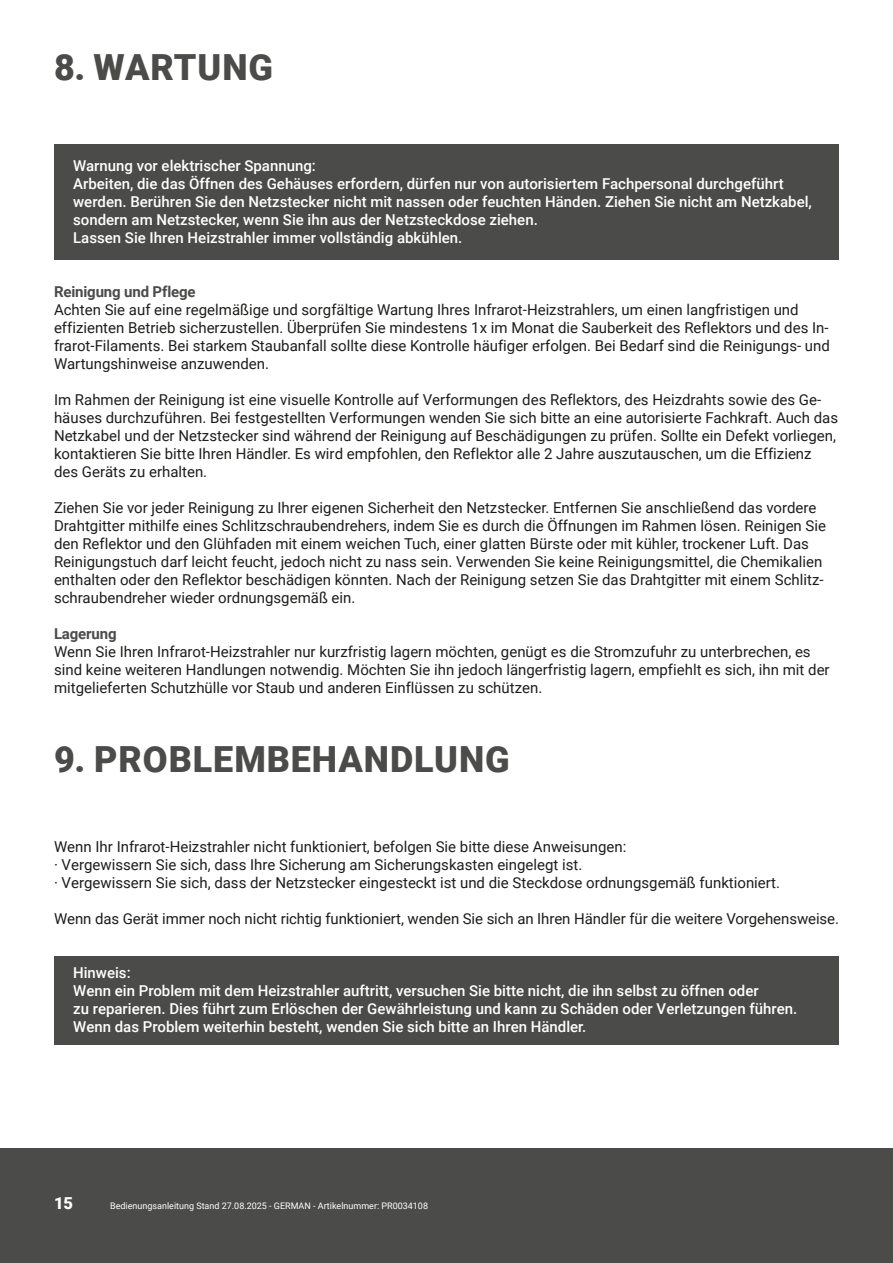
<style>
.page{position:relative;width:893px;height:1263px;background:#fff}
.page>*{position:absolute;margin:0;border:0;box-sizing:border-box;transform-origin:0 0}
.Große_Headline{font:900 36px "Roboto";letter-spacing:.025em;color:#4b4b4a}
.t1{font:900 16.5px "Roboto";color:#fff}
.Fließtext{font:15px/18px "Roboto";color:#1d1d1b}
.Auszeichnungen_weiß{font:500 15px/18px "Roboto";color:#fff}
.Headlines_im_Fließtext{font:700 15px "Roboto";letter-spacing:-.01em;color:#4b4b4a}
.t2{font:9px "Roboto";color:#fff}
</style>
<div class="page">
<div style="left:0;top:1148px;width:893px;height:115px;background:#4b4b4a"></div>
<div style="left:54px;top:144px;width:785px;height:115px;background:#4b4b4a"></div>
<div style="left:54px;top:956px;width:785px;height:89px;background:#4b4b4a"></div>
<p class="Große_Headline" style="left:54px;top:42px;width:221px">8. WARTUNG</p>
<p class="Auszeichnungen_weiß" style="left:73px;top:156px;width:244px">Warnung vor elektrischer Spannung:</p>
<p class="Auszeichnungen_weiß" style="left:73px;top:174px;width:740px">Arbeiten, die das Öffnen des Gehäuses erfordern, dürfen nur von autorisiertem Fachpersonal durchgeführt werden. Berühren Sie den Netzstecker nicht mit nassen oder feuchten Händen. Ziehen Sie nicht am Netzkabel, sondern am Netzstecker, wenn Sie ihn aus der Netzsteckdose ziehen.</p>
<p class="Auszeichnungen_weiß" style="left:73px;top:228px;width:391px">Lassen Sie Ihren Heizstrahler immer vollständig abkühlen.</p>
<p class="Headlines_im_Fließtext" style="left:54px;top:282px;width:143px">Reinigung und Pflege</p>
<p class="Fließtext" style="left:54px;top:300px;width:777px">Achten Sie auf eine regelmäßige und sorgfältige Wartung Ihres Infrarot-Heizstrahlers, um einen langfristigen und effizienten Betrieb sicherzustellen. Überprüfen Sie mindestens 1x im Monat die Sauberkeit des Reflektors und des In&shy;frarot-Filaments. Bei starkem Staubanfall sollte diese Kontrolle häufiger erfolgen. Bei Bedarf sind die Reinigungs- und Wartungshinweise anzuwenden.</p>
<p class="Fließtext" style="left:54px;top:390px;width:786px">Im Rahmen der Reinigung ist eine visuelle Kontrolle auf Verformungen des Reflektors, des Heizdrahts sowie des Ge&shy;häuses durchzuführen. Bei festgestellten Verformungen wenden Sie sich bitte an eine autorisierte Fachkraft. Auch das Netzkabel und der Netzstecker sind während der Reinigung auf Beschädigungen zu prüfen. Sollte ein Defekt vorliegen, kontaktieren Sie bitte Ihren Händler. Es wird empfohlen, den Reflektor alle 2 Jahre auszutauschen, um die Effizienz des Geräts zu erhalten.</p>
<p class="Fließtext" style="left:54px;top:498px;width:774px">Ziehen Sie vor jeder Reinigung zu Ihrer eigenen Sicherheit den Netzstecker. Entfernen Sie anschließend das vordere Drahtgitter mithilfe eines Schlitzschraubendrehers, indem Sie es durch die Öffnungen im Rahmen lösen. Reinigen Sie den Reflektor und den Glühfaden mit einem weichen Tuch, einer glatten Bürste oder mit kühler, trockener Luft. Das Reinigungstuch darf leicht feucht, jedoch nicht zu nass sein. Verwenden Sie keine Reinigungsmittel, die Chemikalien enthalten oder den Reflektor beschädigen könnten. Nach der Reinigung setzen Sie das Drahtgitter mit einem Schlitz&shy;schraubendreher wieder ordnungsgemäß ein.</p>
<p class="Headlines_im_Fließtext" style="left:54px;top:624px;width:64px">Lagerung</p>
<p class="Fließtext" style="left:54px;top:642px;width:777px">Wenn Sie Ihren Infrarot-Heizstrahler nur kurzfristig lagern möchten, genügt es die Stromzufuhr zu unterbrechen, es sind keine weiteren Handlungen notwendig. Möchten Sie ihn jedoch längerfristig lagern, empfiehlt es sich, ihn mit der mitgelieferten Schutzhülle vor Staub und anderen Einflüssen zu schützen.</p>
<p class="Große_Headline" style="left:54px;top:734px;width:457px">9. PROBLEMBEHANDLUNG</p>
<p class="Fließtext" style="left:54px;top:837px;width:574px">Wenn Ihr Infrarot-Heizstrahler nicht funktioniert, befolgen Sie bitte diese Anweisungen:</p>
<p class="Fließtext" style="left:54px;top:855px;width:530px">· Vergewissern Sie sich, dass Ihre Sicherung am Sicherungskasten eingelegt ist.</p>
<p class="Fließtext" style="left:54px;top:873px;width:727px">· Vergewissern Sie sich, dass der Netzstecker eingesteckt ist und die Steckdose ordnungsgemäß funktioniert.</p>
<p class="Fließtext" style="left:54px;top:909px;width:787px">Wenn das Gerät immer noch nicht richtig funktioniert, wenden Sie sich an Ihren Händler für die weitere Vorgehensweise.</p>
<p class="Auszeichnungen_weiß" style="left:73px;top:963px;width:726px">Hinweis:<br>Wenn ein Problem mit dem Heizstrahler auftritt, versuchen Sie bitte nicht, die ihn selbst zu öffnen oder<br>zu reparieren. Dies führt zum Erlöschen der Gewährleistung und kann zu Schäden oder Verletzungen führen.<br>Wenn das Problem weiterhin besteht, wenden Sie sich bitte an Ihren Händler.</p>
<p class="t1" style="left:54px;top:1191px;width:21px">15</p>
<p class="t2" style="left:110px;top:1199px;width:319px">Bedienungsanleitung Stand 27.08.2025 - GERMAN - Artikelnummer: PR0034108</p>
</div>
